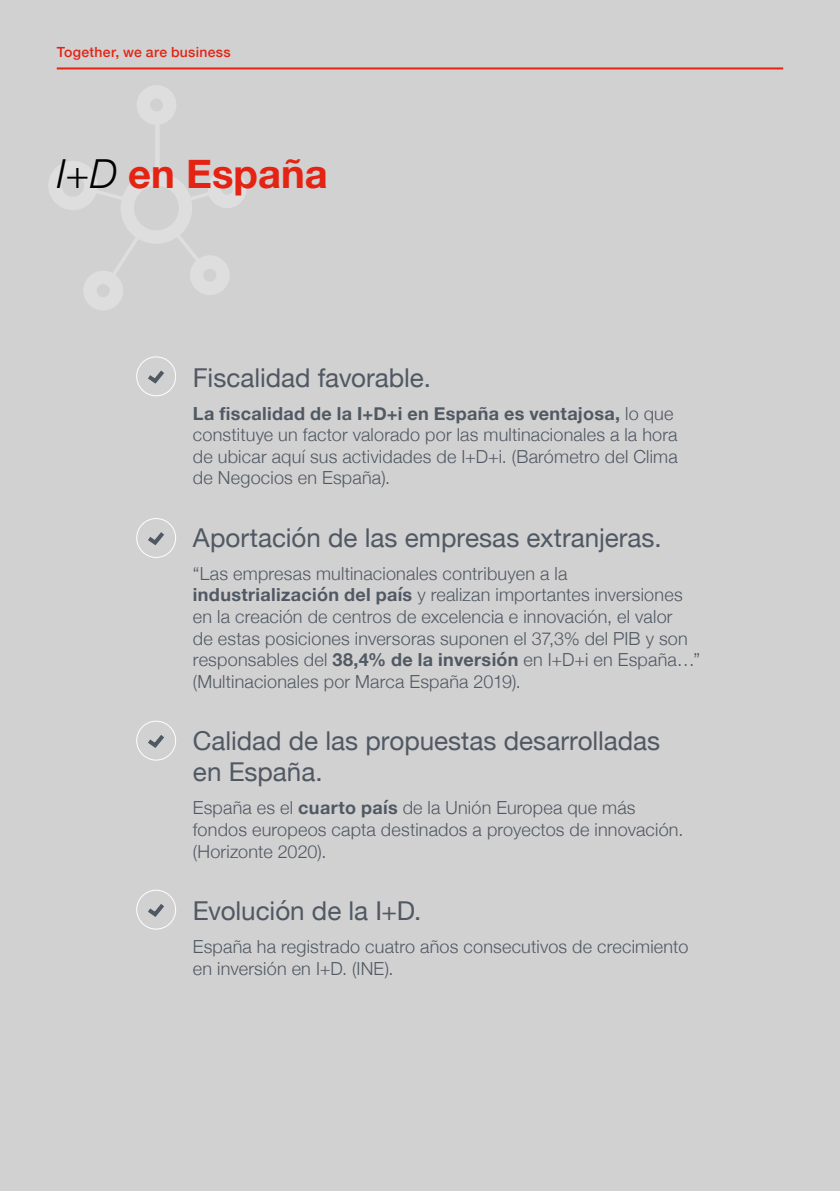
<style>
.page{position:relative;width:840px;height:1191px;background:#fff}
.page>*{position:absolute;margin:0;border:0;box-sizing:border-box;transform-origin:0 0}
.t1{font:700 40px "Helvetica Neue";color:#e42313}
.t2{font:26px/31.2px "Helvetica Neue";color:#505963}
.t3{font:300 18px/21.6px "Helvetica Neue";letter-spacing:.01em;color:#505963}
.t4{font:500 14px "Helvetica Neue";letter-spacing:.02em;color:#e42313}
.s1{font-weight:300;font-style:italic;color:#000}
.s2{font-weight:700}
</style>
<div class="page">
<div style="left:0;top:0;width:839px;height:1191px;background:#d2d1d2"></div>
<hr style="left:57px;top:67px;width:725px;height:2px;background:#e42313">
<svg style="left:49px;top:85px;width:197px;height:225px"></svg>
<div style="left:136px;top:356px;width:40px;height:40px;border:1px solid #fff;border-radius:50%"></div>
<svg style="left:148px;top:370px;width:16px;height:14px"></svg>
<div style="left:136px;top:518px;width:40px;height:40px;border:1px solid #fff;border-radius:50%"></div>
<svg style="left:148px;top:532px;width:16px;height:14px"></svg>
<div style="left:136px;top:720px;width:40px;height:40px;border:1px solid #fff;border-radius:50%"></div>
<svg style="left:148px;top:735px;width:16px;height:13px"></svg>
<div style="left:136px;top:889px;width:40px;height:40px;border:1px solid #fff;border-radius:50%"></div>
<svg style="left:148px;top:904px;width:16px;height:13px"></svg>
<p class="t4" style="left:57px;top:41px;width:175px">Together, we are business</p>
<h1 class="t1" style="left:57px;top:142px;width:272px"><span class="s1">I+D</span> en España</h1>
<h2 class="t2" style="left:193px;top:363px;width:239px">Fiscalidad favorable.</h2>
<p class="t3" style="left:193px;top:401px;width:486px"><span class="s2">La fiscalidad de la I+D+i en España es ventajosa,</span> lo que constituye un factor valorado por las multinacionales a la hora de ubicar aquí sus actividades de I+D+i. (Barómetro del Clima de Negocios en España).</p>
<h2 class="t2" style="left:193px;top:523px;width:470px">Aportación de las empresas extranjeras.</h2>
<p class="t3" style="left:193px;top:561px;width:508px">“Las empresas multinacionales contribuyen a la <span class="s2">industrialización del país</span> y realizan importantes inversiones en la creación de centros de excelencia e innovación, el valor<br>de estas posiciones inversoras suponen el 37,3% del PIB y son responsables del <span class="s2">38,4% de la inversión</span> en I+D+i en España…” (Multinacionales por Marca España 2019).</p>
<h2 class="t2" style="left:193px;top:727px;width:468px">Calidad de las propuestas desarrolladas en España.</h2>
<p class="t3" style="left:193px;top:796px;width:491px">España es el <span class="s2">cuarto país</span> de la Unión Europea que más fondos europeos capta destinados a proyectos de innovación. (Horizonte 2020).</p>
<h2 class="t2" style="left:193px;top:896px;width:230px">Evolución de la I+D.</h2>
<p class="t3" style="left:193px;top:934px;width:496px">España ha registrado cuatro años consecutivos de crecimiento en inversión en I+D. (INE).</p>
</div>
